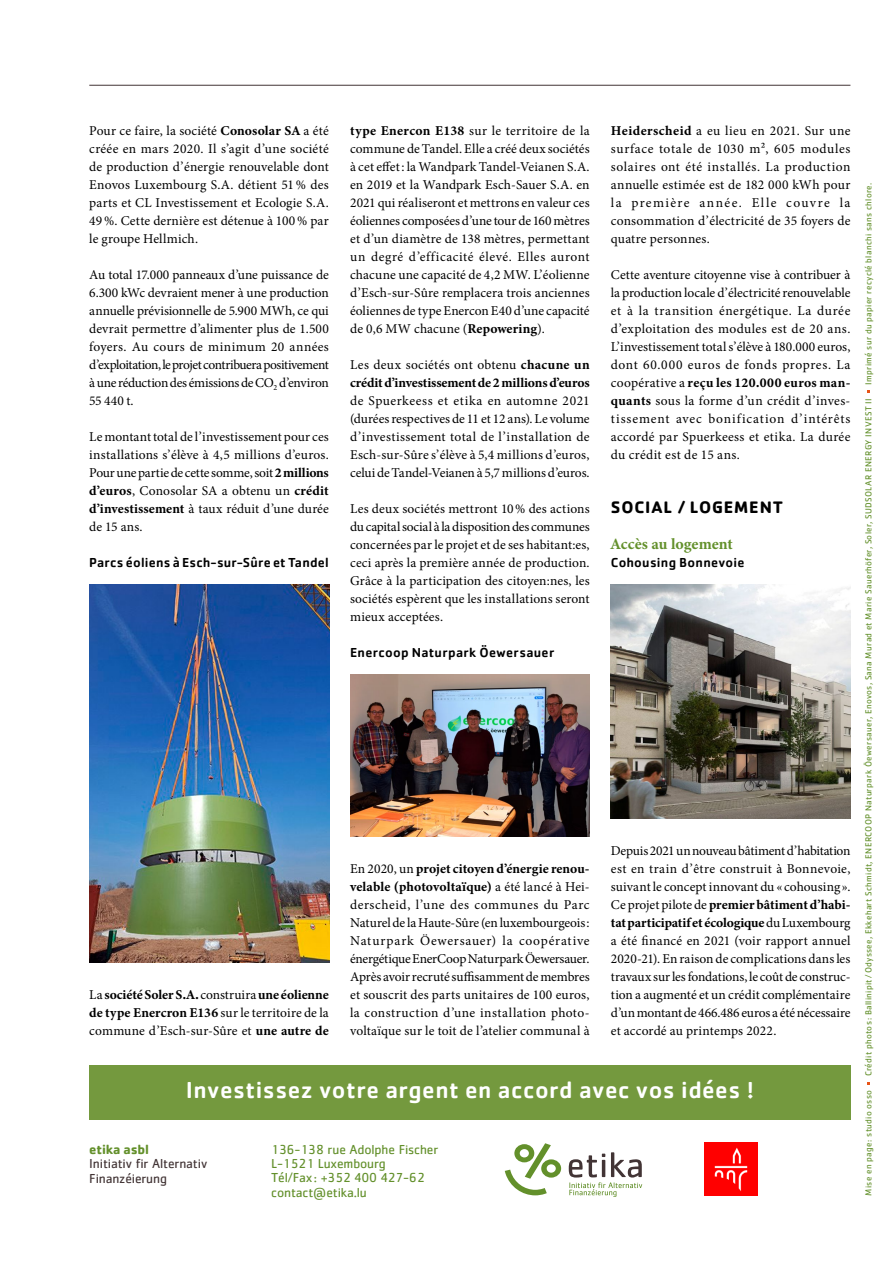
<style>
.page{position:relative;width:893px;height:1263px;background:#fff}
.page>*{position:absolute;margin:0;border:0;box-sizing:border-box;transform-origin:0 0}
.t1{font:500 24px "Cachet";letter-spacing:.02em;color:#fff}
.t2{font:700 17.25px "Cachet";letter-spacing:.05em;color:#000}
.t3{font:15.75px "Minion Variable Concept";color:#63902b}
.t4{font:13.5px/18px "Minion Pro";letter-spacing:.01em;color:#000;text-align:justify}
.t5{font:13.5px/18px "Minion Variable Concept";letter-spacing:-.005em;color:#000}
.t6{font:500 13.5px "Cachet";letter-spacing:.02em;color:#000}
.t7{font:13.5px/14.2px "Cachet";letter-spacing:-.01em;color:#63902b}
.t8{font:13.5px "Minion Variable Concept";letter-spacing:.025em;color:#000}
.t9{font:13.5px/14.2px "Cachet";letter-spacing:-.01em;color:#423435}
.t10{font:700 13.5px "Cachet";letter-spacing:-.01em;color:#63902b}
.t11{font:9px "Cachet";letter-spacing:.035em;color:#63902b}
.s1{font-family:"Minion Variable Concept"}
.s2{font-family:"Minion Pro"}
</style>
<div class="page">
<div style="left:89px;top:1065px;width:761px;height:54px;background:#74993e"></div>
<img style="left:89px;top:585px;width:240px;height:378px">
<img style="left:350px;top:675px;width:240px;height:162px">
<img style="left:611px;top:585px;width:240px;height:234px">
<svg style="left:569px;top:1152px;width:73px;height:45px"></svg>
<svg style="left:505px;top:1143px;width:56px;height:52px"></svg>
<img style="left:704px;top:1143px;width:53px;height:52px">
<hr style="left:89px;top:85px;width:761px;height:1px;background:#423435">
<p class="t4" style="left:89px;top:122px;width:241px">Pour ce faire, la société <span class="s1">Conosolar SA</span> a été créée en mars 2020. Il s’agit d’une société de production d’énergie renouvelable dont Enovos Luxembourg S.A. détient 51% des parts et CL Investissement et Ecologie S.A.<br>49%. Cette dernière est détenue à 100% par le groupe Hellmich.</p>
<p class="t4" style="left:89px;top:266px;width:241px">Au total 17.000 panneaux d’une puissance de 6.300 kWc devraient mener à une production annuelle prévisionnelle de 5.900 MWh, ce qui devrait permettre d’alimenter plus de 1.500 foyers. Au cours de minimum 20 années d’exploitation, le projet contribuera positivement à une réduction des émissions de CO<sub>2</sub> d’environ 55 440 t.</p>
<p class="t4" style="left:89px;top:428px;width:241px">Le montant total de l’investissement pour ces installations s’élève à 4,5 millions d’euros.<br>Pour une partie de cette somme, soit <span class="s1">2 millions d’euros</span>, Conosolar SA a obtenu un <span class="s1">crédit d’investissement</span> à taux réduit d’une durée de 15 ans.</p>
<p class="t6" style="left:89px;top:554px;width:241px">Parcs éoliens à Esch-sur-Sûre et Tandel</p>
<p class="t4" style="left:350px;top:122px;width:241px"><span class="s1">type Enercon E138</span> sur le territoire de la commune de Tandel. Elle a créé deux sociétés à cet effet: la Wandpark Tandel-Veianen S.A. en 2019 et la Wandpark Esch-Sauer S.A. en 2021 qui réaliseront et mettrons en valeur ces éoliennes composées d’une tour de 160 mètres et d’un diamètre de 138 mètres, permettant un degré d’efficacité élevé. Elles auront chacune une capacité de 4,2 MW. L’éolienne d’Esch-sur-Sûre remplacera trois anciennes éoliennes de type Enercon E40 d’une capacité de 0,6 MW chacune (<span class="s1">Repowering</span>).</p>
<p class="t4" style="left:350px;top:355px;width:241px">Les deux sociétés ont obtenu <span class="s1">chacune un</span></p>
<p class="t5" style="left:350px;top:373px;width:241px">crédit d’investissement de 2 millions d’euros</p>
<p class="t4" style="left:350px;top:391px;width:241px">de Spuerkeess et etika en automne 2021 (durées respectives de 11 et 12 ans). Le volume d’investissement total de l’installation de Esch-sur-Sûre s’élève à 5,4 millions d’euros, celui de Tandel-Veianen à 5,7 millions d’euros.</p>
<p class="t4" style="left:350px;top:499px;width:241px">Les deux sociétés mettront 10% des actions du capital social à la disposition des communes concernées par le projet et de ses habitant:es, ceci après la première année de production.<br>Grâce à la participation des citoyen:nes, les sociétés espèrent que les installations seront mieux acceptées.</p>
<p class="t6" style="left:350px;top:644px;width:206px">Enercoop Naturpark Öewersauer</p>
<p class="t4" style="left:611px;top:121px;width:241px"><span class="s1">Heiderscheid</span> a eu lieu en 2021. Sur une surface totale de 1030 m², 605 modules solaires ont été installés. La production annuelle estimée est de 182 000 kWh pour la première année. Elle couvre la consommation d’électricité de 35 foyers de quatre personnes.</p>
<p class="t4" style="left:611px;top:265px;width:241px">Cette aventure citoyenne vise à contribuer à la production locale d’électricité renouvelable et à la transition énergétique. La durée d’exploitation des modules est de 20 ans.<br>L’investissement total s’élève à 180.000 euros, dont 60.000 euros de fonds propres. La</p>
<p class="t8" style="left:611px;top:373px;width:241px"><span class="s2">coopérative a</span> reçu les 120.000 euros man-</p>
<p class="t4" style="left:611px;top:391px;width:241px"><span class="s1">quants</span> sous la forme d’un crédit d’inves&shy;tissement avec bonification d’intérêts accordé par Spuerkeess et etika. La durée du crédit est de 15 ans.</p>
<p class="t2" style="left:611px;top:496px;width:174px">SOCIAL / LOGEMENT</p>
<p class="t3" style="left:611px;top:533px;width:123px">Accès au logement</p>
<p class="t6" style="left:611px;top:554px;width:135px">Cohousing Bonnevoie</p>
<p class="t5" style="left:89px;top:985px;width:241px"><span class="s2">La</span> société Soler S.A. <span class="s2">construira</span> une éolienne</p>
<p class="t4" style="left:89px;top:1004px;width:241px"><span class="s1">de type Enercron E136</span> sur le territoire de la commune d’Esch-sur-Sûre et <span class="s1">une autre de</span></p>
<p class="t5" style="left:350px;top:859px;width:241px"><span class="s2">En 2020, un</span> projet citoyen d’énergie renou&shy;velable (photovoltaïque) <span class="s2">a été lancé à Hei-</span></p>
<p class="t4" style="left:350px;top:896px;width:241px">derscheid, l’une des communes du Parc Naturel de la Haute-Sûre (en luxembourgeois:<br>Naturpark Öewersauer) la coopérative énergétique EnerCoop Naturpark Öewersauer.<br>Après avoir recruté suffisamment de membres et souscrit des parts unitaires de 100 euros, la construction d’une installation photo&shy;voltaïque sur le toit de l’atelier communal à</p>
<p class="t4" style="left:611px;top:842px;width:241px">Depuis 2021 un nouveau bâtiment d’habitation est en train d’être construit à Bonnevoie, suivant le concept innovant du « cohousing».</p>
<p class="t5" style="left:611px;top:895px;width:241px"><span class="s2">Ce projet pilote de</span> premier bâtiment d’habi&shy;tat participatif et écologique <span class="s2">du Luxembourg</span></p>
<p class="t4" style="left:611px;top:932px;width:241px">a été financé en 2021 (voir rapport annuel 2020-21). En raison de complications dans les travaux sur les fondations, le coût de construc&shy;tion a augmenté et un crédit complémentaire d’un montant de 466.486 euros a été nécessaire et accordé au printemps 2022.</p>
<h1 class="t1" style="left:186px;top:1075px;width:569px">Investissez votre argent en accord avec vos idées !</h1>
<p class="t10" style="left:89px;top:1141px;width:61px">etika asbl</p>
<p class="t9" style="left:89px;top:1156px;width:119px">Initiativ fir Alternativ<br>Finanzéierung</p>
<p class="t7" style="left:271px;top:1142px;width:169px">136-138 rue Adolphe Fischer<br>L-1521 Luxembourg<br>Tél/Fax: +352 400 427-62 contact@etika.lu</p>
<p class="t11" style="left:863px;top:385px;width:203px;rotate:-90deg">Imprimé sur du papier recyclé blanchi sans chlore.</p>
<p class="t11" style="left:863px;top:1076px;width:680px;rotate:-90deg">Crédit photos: Ballinipit/Odyssee, Ekkehart Schmidt, ENERCOOP Naturpark Öewersauer, Enovos, Sana Murad et Marie Sauerhöfer, Soler, SUDSOLAR ENERGY INVEST II</p>
<p class="t11" style="left:863px;top:1195px;width:107px;rotate:-90deg">Mise en page: studio osso</p>
</div>
